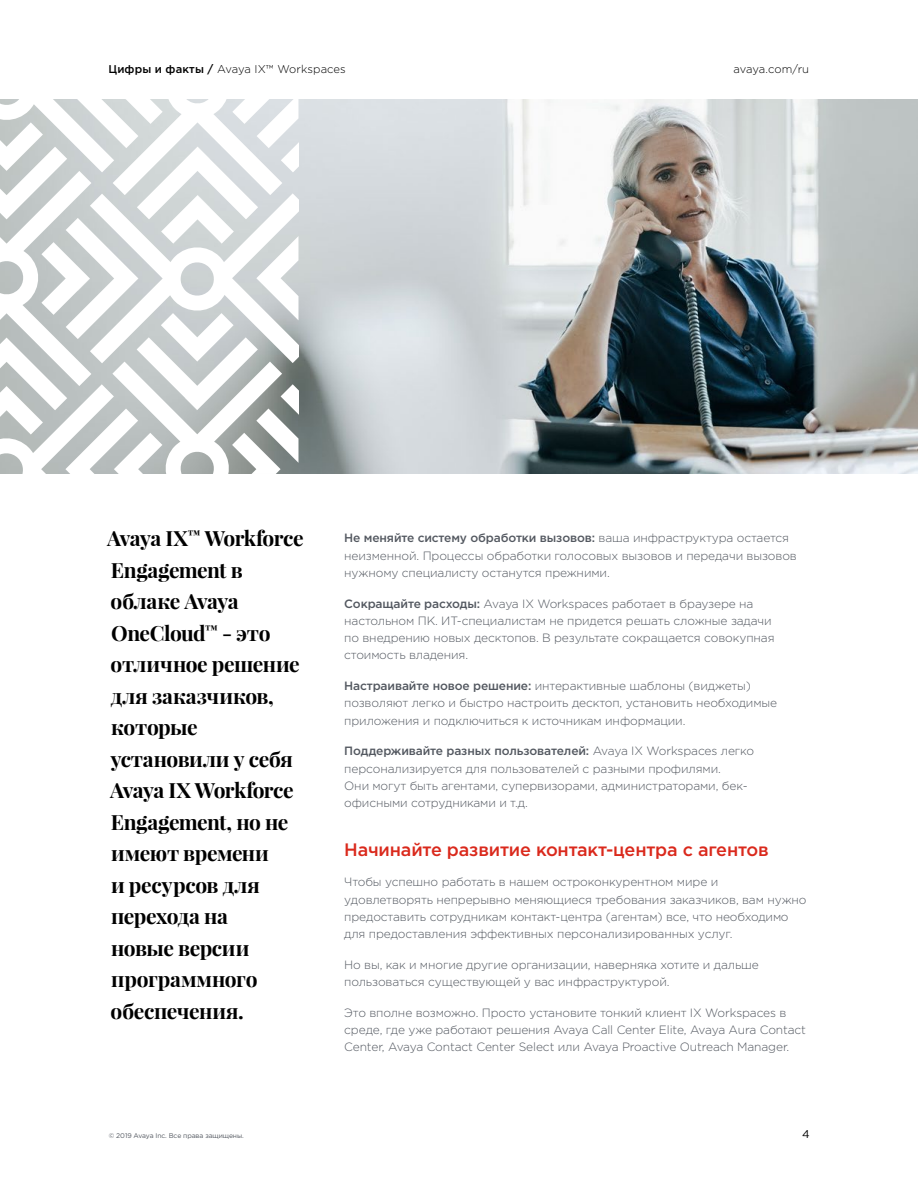
<style>
.page{position:relative;width:918px;height:1188px;background:#fff}
.page>*{position:absolute;margin:0;border:0;box-sizing:border-box;transform-origin:0 0}
.t1{font:700 21px/31.5px "Playfair Display";letter-spacing:-.025em;color:#000}
.t2{font:500 18px "Gotham Pro";letter-spacing:-.01em;color:#da291c}
.t3{font:300 12px/17.2px "Gotham Pro";letter-spacing:-.01em;color:#535860}
.t4{font:300 11.25px "Gotham Pro";letter-spacing:-.005em;color:#000}
.t5{font:11.25px "Gotham Pro";color:#000}
.t6{font:6.75px "Gotham Pro";letter-spacing:-.01em;color:#535860}
.s1{font-weight:500}
</style>
<div class="page">
<img style="left:298px;top:99px;width:620px;height:375px">
<svg style="left:0;top:99px;width:298px;height:375px"></svg>
<p class="t4" style="left:109px;top:63px;width:239px"><span class="s1">Цифры и факты /</span> Avaya IX™ Workspaces</p>
<p class="t4" style="left:733px;top:63px;width:77px">avaya.com/ru</p>
<p class="t1" style="left:107px;top:522px;width:198px">Avaya IX<sup>™</sup> Workforce<br>Engagement в облаке Avaya<br>OneCloud<sup>™</sup> - это отличное решение для заказчиков, которые установили у себя<br>Avaya IX Workforce<br>Engagement, но не имеют времени<br>и ресурсов для перехода на<br>новые версии программного обеспечения.</p>
<p class="t3" style="left:344px;top:530px;width:454px"><span class="s1">Не меняйте систему обработки вызовов:</span> ваша инфраструктура остается неизменной. Процессы обработки голосовых вызовов и передачи вызовов нужному специалисту останутся прежними.</p>
<p class="t3" style="left:344px;top:595px;width:432px"><span class="s1">Сокращайте расходы:</span> Avaya IX Workspaces работает в браузере на настольном ПК. ИТ-специалистам не придется решать сложные задачи по внедрению новых десктопов. В результате сокращается совокупная стоимость владения.</p>
<p class="t3" style="left:344px;top:677px;width:435px"><span class="s1">Настраивайте новое решение:</span> интерактивные шаблоны (виджеты) позволяют легко и быстро настроить десктоп, установить необходимые приложения и подключиться к источникам информации.</p>
<p class="t3" style="left:344px;top:743px;width:412px"><span class="s1">Поддерживайте разных пользователей:</span> Avaya IX Workspaces легко персонализируется для пользователей с разными профилями.<br>Они могут быть агентами, супервизорами, администраторами, бек&shy;офисными сотрудниками и т.д.</p>
<h2 class="t2" style="left:344px;top:839px;width:426px">Начинайте развитие контакт-центра с агентов</h2>
<p class="t3" style="left:344px;top:874px;width:464px">Чтобы успешно работать в нашем остроконкурентном мире и удовлетворять непрерывно меняющиеся требования заказчиков, вам нужно предоставить сотрудникам контакт-центра (агентам) все, что необходимо для предоставления эффективных персонализированных услуг.</p>
<p class="t3" style="left:344px;top:956px;width:416px">Но вы, как и многие другие организации, наверняка хотите и дальше пользоваться существующей у вас инфраструктурой.</p>
<p class="t3" style="left:344px;top:1004px;width:463px">Это вполне возможно. Просто установите тонкий клиент IX Workspaces в среде, где уже работают решения Avaya Call Center Elite, Avaya Aura Contact<br>Center, Avaya Contact Center Select или Avaya Proactive Outreach Manager.</p>
<p class="t6" style="left:109px;top:1132px;width:137px">© 2019 Avaya Inc. Все права защищены.</p>
<p class="t5" style="left:802px;top:1128px;width:9px">4</p>
</div>
